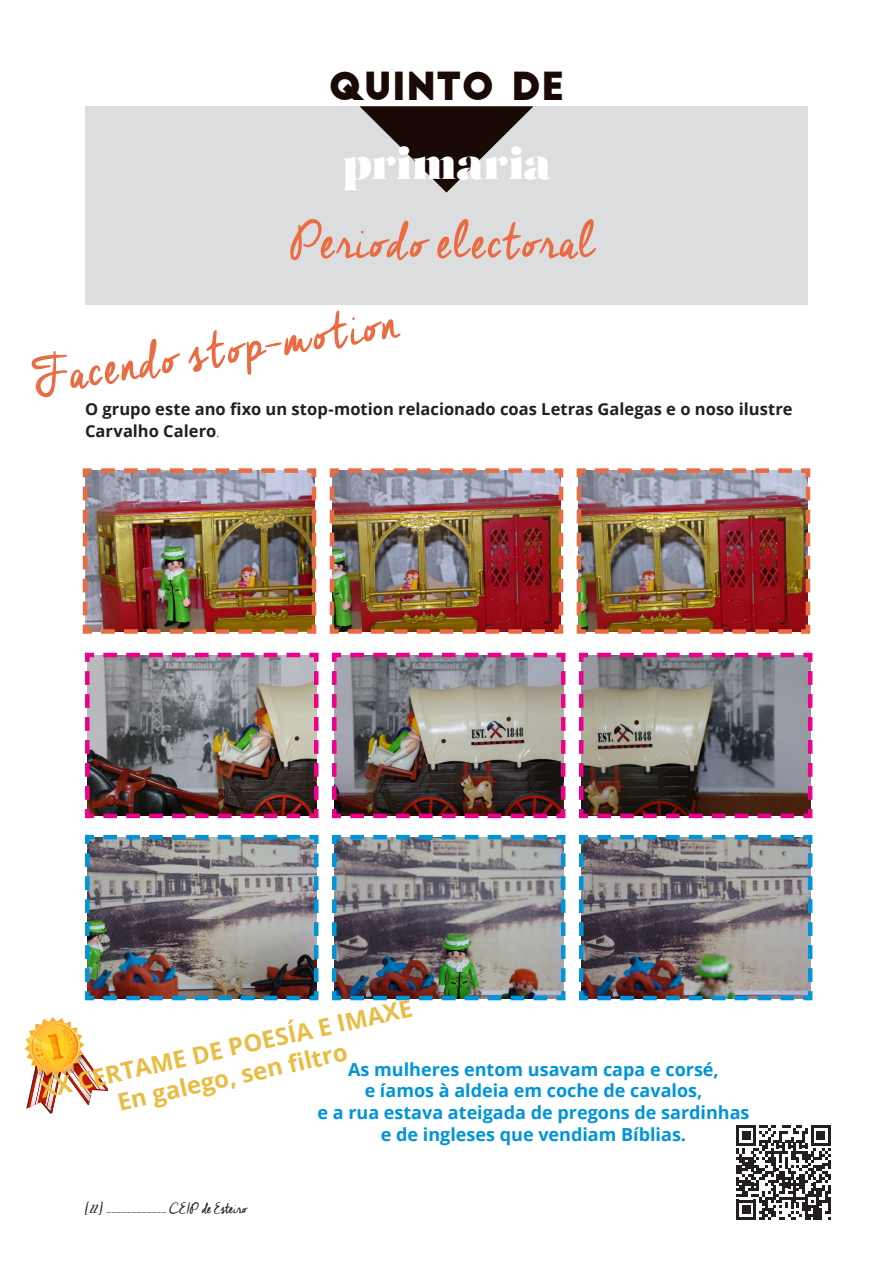
<style>
.page{position:relative;width:893px;height:1263px;background:#fff}
.page>*{position:absolute;margin:0;border:0;box-sizing:border-box;transform-origin:0 0}
.t1{font:63px "Cheddar Jack";letter-spacing:.01em;color:#eb6b42}
.t2{font:45px "Salome";letter-spacing:-.01em;color:#fff}
.t3{font:37.8px "Big John";color:#1a0a05}
.t4{font:700 24px "Open Sans";color:#e8bd45}
.t5{font:700 18px "Open Sans";color:#0094d9}
.t6{font:18px "Cheddar Jack";letter-spacing:-.025em;color:#231f20}
.Body_Text{font:700 16.5px/22.5px "Open Sans";color:#231f20}
.s1{font-weight:300;font-size:15px}
</style>
<div class="page">
<div style="left:85px;top:106px;width:723px;height:199px;background:#dcdddf"></div>
<svg style="left:359px;top:106px;width:174px;height:87px"></svg>
<img style="left:82px;top:468px;width:235px;height:166px">
<img style="left:329px;top:468px;width:235px;height:166px">
<img style="left:576px;top:468px;width:235px;height:166px">
<img style="left:85px;top:652px;width:234px;height:167px">
<img style="left:332px;top:652px;width:234px;height:167px">
<svg style="left:579px;top:652px;width:234px;height:167px;background:#7e6e73"></svg>
<img style="left:85px;top:834px;width:234px;height:167px">
<img style="left:332px;top:834px;width:234px;height:167px">
<img style="left:579px;top:834px;width:234px;height:167px">
<img style="left:24px;top:1017px;width:84px;height:97px">
<img style="left:36px;top:1028px;width:39px;height:32px">
<svg style="left:736px;top:1125px;width:94px;height:95px"></svg>
<p class="t3" style="left:328px;top:69px;width:238px">QUINTO de</p>
<p class="t2" style="left:342px;top:134px;width:210px">primaria</p>
<p class="t1" style="left:290px;top:206px;width:306px">Periodo electoral</p>
<p class="t1" style="left:28px;top:344px;width:369px;rotate:-9deg">Facendo stop-motion</p>
<p class="Body_Text" style="left:85px;top:397px;width:709px">O grupo este ano fixo un stop-motion relacionado coas Letras Galegas e o noso ilustre<br>Carvalho Calero<span class="s1">.</span></p>
<p class="t4" style="left:36px;top:1071px;width:382px;rotate:-12deg">XX CERTAME DE POESÍA E IMAXE</p>
<p class="t4" style="left:114px;top:1084px;width:236px;rotate:-12deg">En galego, sen fi ltro</p>
<p class="t5" style="left:348px;top:1056px;width:372px">As mulheres entom usavam capa e corsé,</p>
<p class="t5" style="left:365px;top:1078px;width:339px">e íamos à aldeia em coche de cavalos,</p>
<p class="t5" style="left:317px;top:1100px;width:434px">e a rua estava ateigada de pregons de sardinhas</p>
<p class="t5" style="left:381px;top:1121px;width:307px">e de ingleses que vendiam Bíblias.</p>
<p class="t6" style="left:85px;top:1198px;width:164px">[22] ____________ CEIP de Esteiro</p>
</div>
